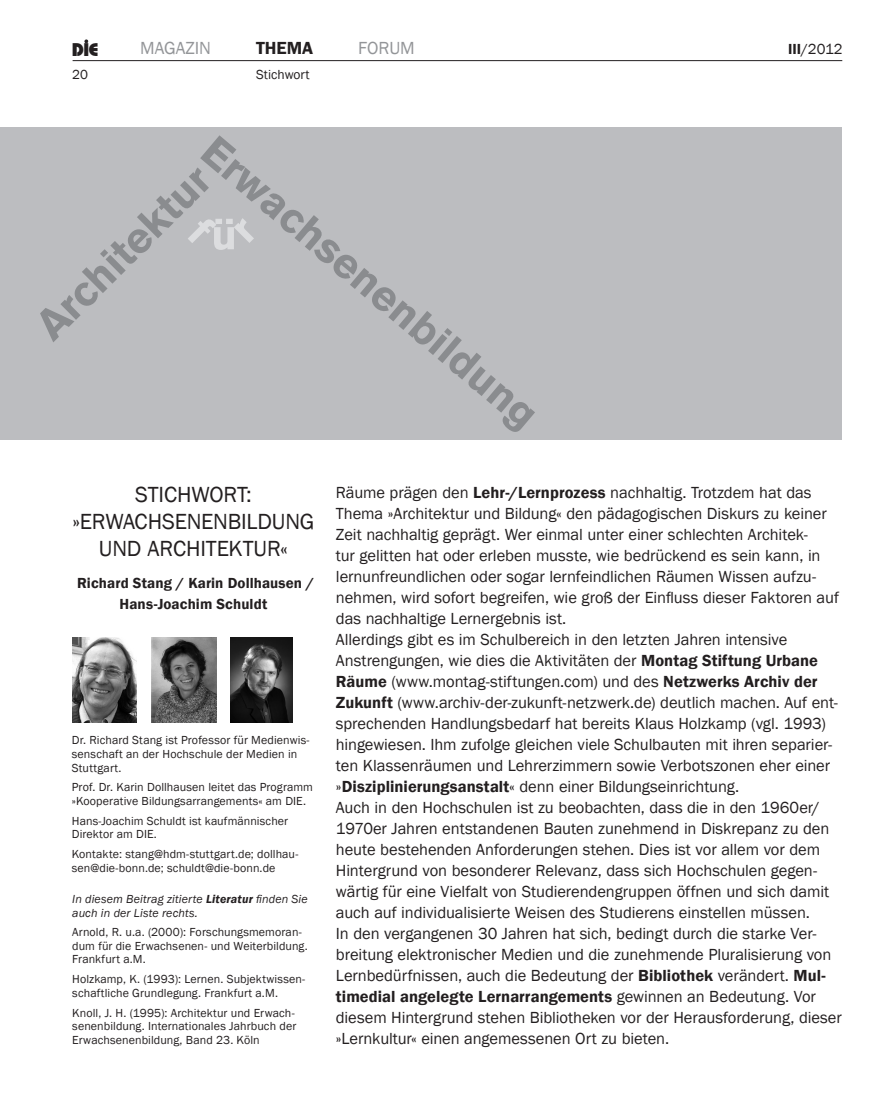
<style>
.page{position:relative;width:893px;height:1106px;background:#fff}
.page>*{position:absolute;margin:0;border:0;box-sizing:border-box;transform-origin:0 0}
.t1{font:22.5px/27px "Franklin Gothic";letter-spacing:-.01em;color:#231f20}
.t2{font:800 18.3px "Bauhaus";color:#231f20}
.t3{font:18px "Franklin Gothic";color:#939598}
.t4{font:600 18px "Franklin Gothic";color:#231f20}
.t5{font:16.5px/21px "Franklin Gothic";letter-spacing:-.005em;color:#231f20}
.t6{font:600 15px/21px "Franklin Gothic";letter-spacing:.005em;color:#231f20;text-align:center}
.t7{font:15px "Franklin Gothic";color:#231f20}
.t8{font:13.5px "Franklin Gothic";color:#231f20}
.t9{font:12px/13.5px "Franklin Gothic";letter-spacing:.01em;color:#231f20}
.t10{font:italic 12px/13.5px "Franklin Gothic";letter-spacing:.01em;color:#231f20}
.s1{font-weight:600}
</style>
<div class="page">
<hr style="left:73px;top:60px;width:769px;height:1px;background:#231f20">
<div style="left:0;top:128px;width:842px;height:312px;background:#bcbdc0"></div>
<img style="left:231px;top:637px;width:61px;height:85px">
<img style="left:151px;top:637px;width:65px;height:85px">
<svg style="left:40px;top:167px;width:160px;height:175px"></svg>
<svg style="left:200px;top:135px;width:335px;height:297px"></svg>
<img style="left:72px;top:637px;width:64px;height:85px">
<p class="t2" style="left:72px;top:39px;width:28px">DIE</p>
<p class="t3" style="left:140px;top:37px;width:63px">MAGAZIN</p>
<p class="t4" style="left:256px;top:37px;width:59px">THEMA</p>
<p class="t3" style="left:358px;top:37px;width:55px">FORUM</p>
<p class="t7" style="left:788px;top:40px;width:56px"><span class="s1">III</span>/2012</p>
<p class="t8" style="left:72px;top:66px;width:17px">20</p>
<p class="t8" style="left:256px;top:66px;width:55px">Stichwort</p>
<h1 class="t1" style="left:135px;top:481px;width:44px">Stichwort</h1>
<h1 class="t1" style="left:246px;top:481px;width:7px">:</h1>
<h1 class="t1" style="left:99px;top:508px;width:214px;text-indent:24px">achsenenbildung und Arch</h1>
<h1 class="t1" style="left:72px;top:508px;width:23px">»Erw</h1>
<h1 class="t1" style="left:200px;top:535px;width:42px">itektur</h1>
<h1 class="t1" style="left:280px;top:535px;width:9px">«</h1>
<p class="t6" style="left:77px;top:572px;width:239px">Richard Stang / Karin Dollhausen /<br>Hans-Joachim Schuldt</p>
<p class="t9" style="left:72px;top:734px;width:239px">Dr. Richard Stang ist Professor für M edienwis&shy;senschaft an der Hochschule der Medien in<br>Stuttgart.</p>
<p class="t9" style="left:72px;top:781px;width:243px">Prof. Dr. Karin Dollhausen leitet das Programm »Kooperative Bildungsarrangements« am DIE.</p>
<p class="t9" style="left:72px;top:814px;width:218px">Hans-Joachim Schuldt ist kaufmännischer<br>Direktor am DIE.</p>
<p class="t9" style="left:72px;top:847px;width:228px">Kontakte: stang@hdm-stuttgart.de; dollhau&shy;sen@die-bonn.de; schuldt@die-bonn.de</p>
<p class="t10" style="left:72px;top:892px;width:237px">In diesem Beitrag zitierte <span class="s1">Literatur</span> finden Sie auch in der Liste rechts.</p>
<p class="t9" style="left:72px;top:925px;width:237px">Arnold, R. u.a. (2000): Forschungsmemoran&shy;dum für die Erwachsenen- und Weiterbildung.<br>Frankfurt a.M.</p>
<p class="t9" style="left:72px;top:972px;width:234px">Holzkamp, K. (1993): Lernen. Subjektwissen&shy;schaftliche Grundlegung. Frankfurt a.M .</p>
<p class="t9" style="left:72px;top:1006px;width:226px">Knoll, J. H. (1995): Architektur und Erwach&shy;senenbildung. I nternationales Jahrbuch der<br>Erwachsenenbildung, Band 23. Köln</p>
<p class="t5" style="left:336px;top:482px;width:507px">Räume prägen den <span class="s1">Lehr-/Lernprozess</span> nachhaltig. Trotzdem hat das Thema »Architektur und Bildung« den pädagogischen Diskurs zu keiner Zeit nachhaltig geprägt. Wer einmal unter einer schlechten Architek-<br>tur gelitten hat oder erleben musste, wie bedrückend es sein kann, in lernunfreundlichen oder sogar lernfeindlichen Räumen Wissen aufzu&shy;nehmen, wird sofort begreifen, wie groß der Einfluss dieser Faktoren auf das nachhaltige Lernergebnis ist.<br>Allerdings gibt es im Schulbereich in den letzten Jahren intensive Anstrengungen, wie dies die Aktivitäten der <span class="s1">Montag Stiftung Urbane Räume</span> (www.montag-stiftungen.com) und des <span class="s1">Netzwerks Archiv der Zukunft</span> (www.archiv-der-zukunft-netzwerk.de) deutlich machen. Auf ent&shy;sprechenden Handlungsbedarf hat bereits Klaus Holzkamp (vgl. 1993) hingewiesen. I hm zufolge gleichen viele Schulbauten mit ihren separier&shy;ten Klassenräumen und Lehrerzimmern sowie Verbotszonen eher einer »<span class="s1">Disziplinierungsanstalt</span>« denn einer Bildungseinrichtung.<br>Auch in den Hochschulen ist zu beobachten, dass die in den 1960er/ 1970er Jahren entstandenen Bauten zunehmend in Diskrepanz zu den heute bestehenden Anforderungen stehen. Dies ist vor allem vor dem Hintergrund von besonderer Relevanz, dass sich Hochschulen gegen&shy;wärtig für eine Vielfalt von Studierendengruppen öffnen und sich damit auch auf individualisierte Weisen des Studierens einstellen müssen.<br>I n den vergangenen 30 Jahren hat sich, bedingt durch die starke Ver&shy;breitung elektronischer Medien und die zunehmende Pluralisierung von Lernbedürfnissen, auch die Bedeutung der <span class="s1">Bibliothek</span> verändert. <span class="s1">Mul&shy;timedial angelegte Lernarrangements</span> gewinnen an Bedeutung. Vor diesem Hintergrund stehen Bibliotheken vor der Herausforderung, dieser »Lernkultur« einen angemessenen Ort zu bieten.</p>
</div>
